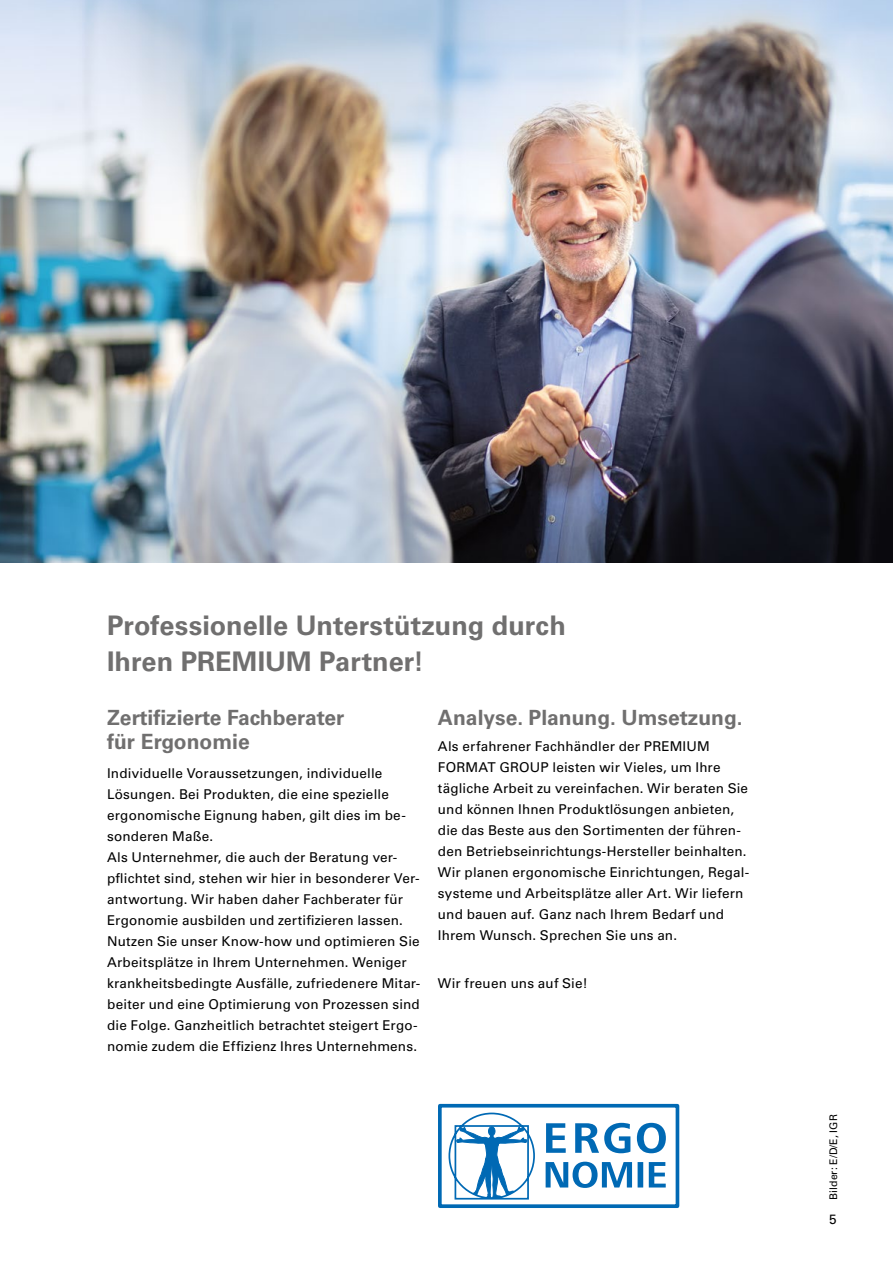
<style>
.page{position:relative;width:893px;height:1263px;background:#fff}
.page>*{position:absolute;margin:0;border:0;box-sizing:border-box;transform-origin:0 0}
.Zwischenhead_groß{font:700 27px/36px "Univers LT";color:#706f6f}
.Zwischenhead_blau{font:700 21px/24px "Univers LT";color:#706f6f}
.Body_9_pt{font:13.5px/21px "Univers LT";letter-spacing:.01em;color:#000}
.BU_7pt{font:10.5px "Univers LT";color:#000}
</style>
<div class="page">
<img style="left:0;top:0;width:893px;height:562px">
<div style="left:438px;top:1104px;width:241px;height:104px;border:4px solid #0069b4"></div>
<svg style="left:546px;top:1162px;width:120px;height:26px"></svg>
<svg style="left:546px;top:1123px;width:120px;height:30px"></svg>
<svg style="left:448px;top:1112px;width:88px;height:93px"></svg>
<p class="Zwischenhead_groß" style="left:107px;top:608px;width:460px">Professionelle Unterstützung durch<br>Ihren PREMIUM Partner!</p>
<p class="Zwischenhead_blau" style="left:438px;top:706px;width:306px">Analyse. Planung. Umsetzung.</p>
<p class="Body_9_pt" style="left:438px;top:736px;width:273px">Als erfahrener Fachhändler der PREMIUM</p>
<p class="Body_9_pt" style="left:438px;top:757px;width:312px">FORMAT GROUP leisten wir Vieles, um Ihre tägliche Arbeit zu vereinfachen. Wir beraten Sie und können Ihnen Produktlösungen anbieten, die das Beste aus den Sortimenten der führen&shy;den Betriebseinrichtungs-Hersteller beinhalten.</p>
<p class="Body_9_pt" style="left:438px;top:862px;width:313px">Wir planen ergonomische Einrichtungen, Regal&shy;systeme und Arbeitsplätze aller Art. Wir liefern und bauen auf. Ganz nach Ihrem Bedarf und Ihrem Wunsch. Sprechen Sie uns an.</p>
<p class="Body_9_pt" style="left:438px;top:972px;width:151px">Wir freuen uns auf Sie!</p>
<p class="Zwischenhead_blau" style="left:107px;top:706px;width:239px">Zertifizierte Fachberater für Ergonomie</p>
<p class="Body_9_pt" style="left:107px;top:762px;width:300px">Individuelle Voraussetzungen, individuelle Lösungen. Bei Produkten, die eine spezielle ergonomische Eignung haben, gilt dies im be&shy;sonderen Maße.</p>
<p class="Body_9_pt" style="left:107px;top:846px;width:314px">Als Unternehmer, die auch der Beratung ver&shy;pflichtet sind, stehen wir hier in besonderer Ver&shy;antwortung. Wir haben daher Fachberater für Ergonomie ausbilden und zertifizieren lassen.</p>
<p class="Body_9_pt" style="left:107px;top:930px;width:315px">Nutzen Sie unser Know-how und optimieren Sie Arbeitsplätze in Ihrem Unternehmen. Weniger krankheitsbedingte Ausfälle, zufriedenere Mitar&shy;beiter und eine Optimierung von Prozessen sind die Folge. Ganzheitlich betrachtet steigert Ergo&shy;nomie zudem die Effizienz Ihres Unternehmens.</p>
<p class="BU_7pt" style="left:827px;top:1200px;width:87px;rotate:-90deg">Bilder: E/D/E, IGR</p>
<p class="Body_9_pt" style="left:829px;top:1209px;width:9px">5</p>
</div>
